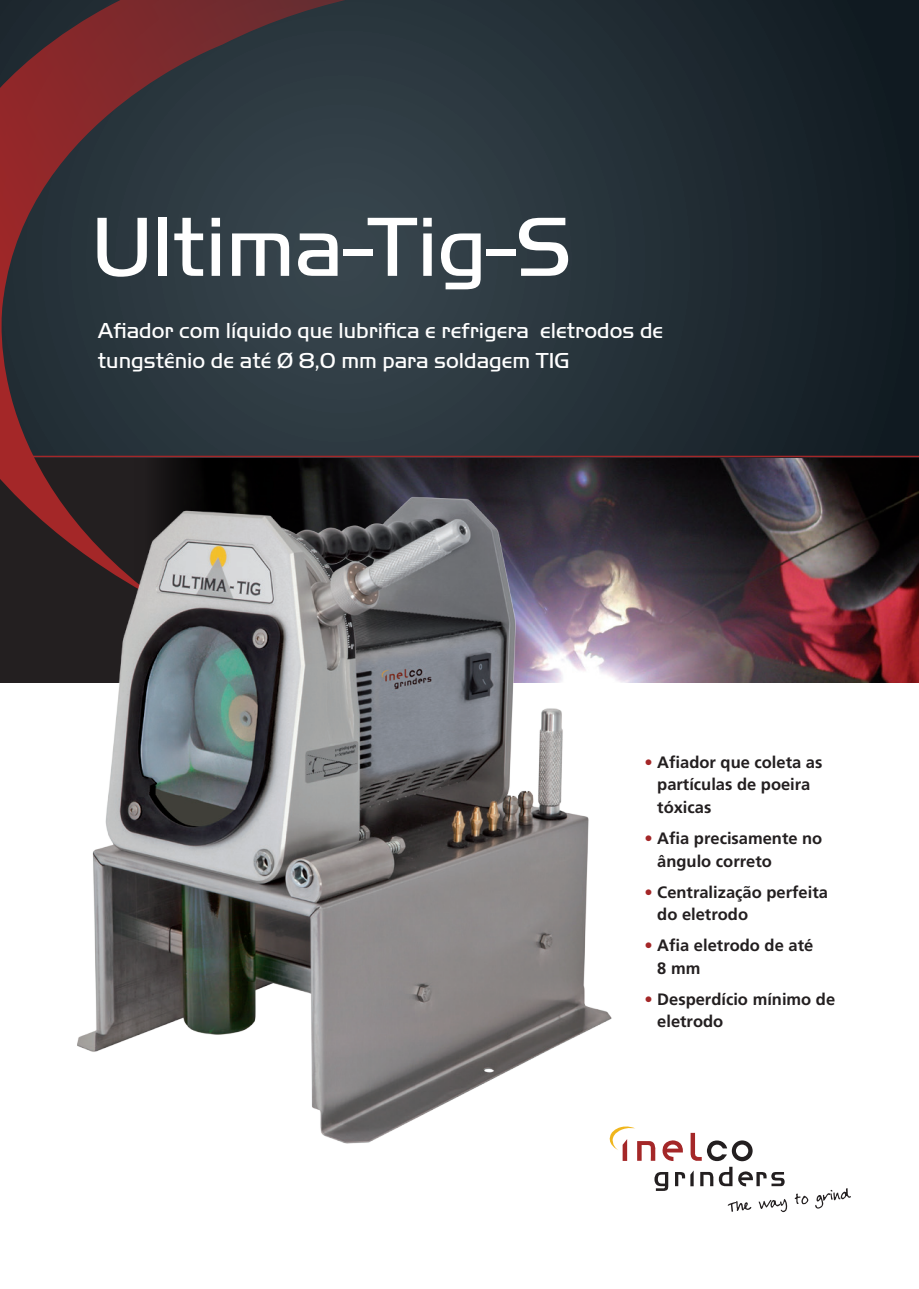
<style>
.page{position:relative;width:919px;height:1289px;background:#fff}
.page>*{position:absolute;margin:0;border:0;box-sizing:border-box;transform-origin:0 0}
.t1{font:300 87px "Handel Gothic";color:#fff}
.t2{font:300 22.5px/30px "Handel Gothic";color:#fff}
.t3{font:700 16.5px/22.5px "Frutiger";color:#231f20}
.s1{color:#a42728}
</style>
<div class="page">
<img style="left:644px;top:457px;width:274px;height:225px">
<div style="left:0;top:0;width:918px;height:457px;background:#19242b"></div>
<svg style="left:622px;top:1132px;width:162px;height:58px"></svg>
<svg style="left:727px;top:1201px;width:24px;height:10px"></svg>
<svg style="left:758px;top:1199px;width:29px;height:13px"></svg>
<svg style="left:794px;top:1193px;width:14px;height:11px"></svg>
<svg style="left:815px;top:1188px;width:35px;height:20px"></svg>
<hr style="left:0;top:455px;width:918px;height:2px;background:#a42728">
<svg style="left:0;top:0;width:644px;height:600px;fill:#2d373f"></svg>
<img style="left:46px;top:475px;width:600px;height:683px">
<h1 class="t1" style="left:92px;top:195px;width:481px">Ultima-Tig-S</h1>
<h2 class="t2" style="left:98px;top:315px;width:567px">Afiador com líquido que lubrifica e refrigera eletrodos de tungstênio de até Ø 8,0 mm para soldagem TIG</h2>
<p class="t3" style="left:657px;top:750px;width:167px;text-indent:-13px"><span class="s1">•</span> Afiador que coleta as partículas de poeira tóxicas</p>
<p class="t3" style="left:657px;top:826px;width:167px;text-indent:-13px"><span class="s1">•</span> Afia precisamente no ângulo correto</p>
<p class="t3" style="left:657px;top:880px;width:172px;text-indent:-13px"><span class="s1">•</span> Centralização perfeita do eletrodo</p>
<p class="t3" style="left:657px;top:933px;width:157px;text-indent:-13px"><span class="s1">•</span> Afia eletrodo de até<br>8 mm</p>
<p class="t3" style="left:657px;top:987px;width:179px;text-indent:-13px"><span class="s1">•</span> Desperdício mínimo de eletrodo</p>
</div>
